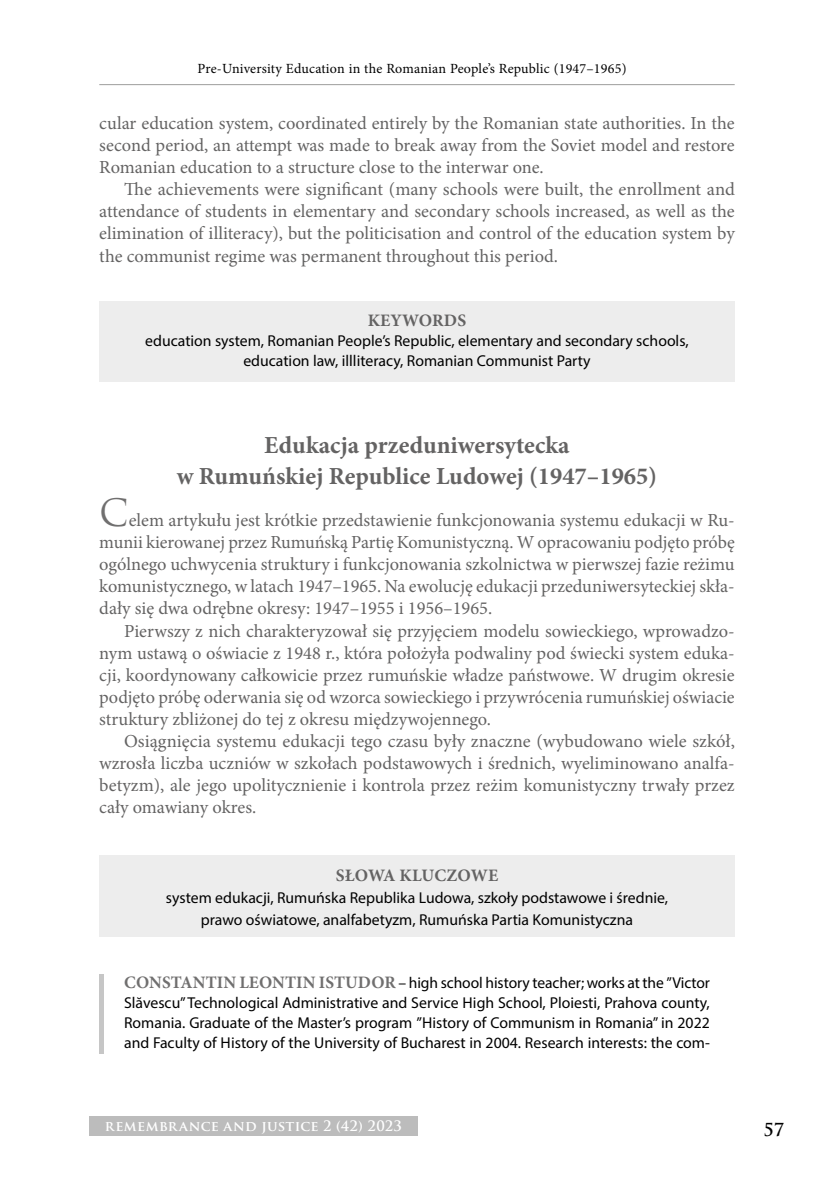
<style>
.page{position:relative;width:834px;height:1191px;background:#fff}
.page>*{position:absolute;margin:0;border:0;box-sizing:border-box;transform-origin:0 0}
.t1{font:700 24.5px/31.5px "Minion Pro";color:#646363;text-align:center}
.t2{font:18.38px/22.1px "Minion Pro";color:#646363;text-align:justify}
.t3{font:700 17.5px "Minion Pro";letter-spacing:.01em;color:#646363}
.t4{font:700 17.5px "Trajan Pro";color:#000}
.t5{font:15.75px/20.1px "Myriad Pro";color:#000;text-align:center}
.t6{font:14px "Minion Pro";letter-spacing:.015em;color:#000}
.t7{font:700 14px "Trajan Pro";letter-spacing:.025em;color:#fff}
.s1{font-family:"Trajan Pro";font-size:36.75px;color:#706f6f}
.s2{font-family:"Minion Pro";font-weight:700;font-size:17.5px;color:#706f6f}
</style>
<div class="page">
<hr style="left:99px;top:84px;width:635px;height:1px;background:#9d9d9c">
<div style="left:89px;top:1116px;width:328px;height:20px;background:#bcbcbc"></div>
<div style="left:99px;top:302px;width:635px;height:80px;background:#ededed"></div>
<div style="left:99px;top:855px;width:635px;height:81px;background:#ededed"></div>
<div style="left:99px;top:974px;width:5px;height:80px;background:#c6c6c6"></div>
<p class="t6" style="left:197px;top:59px;width:430px">Pre-University Education in the Romanian People’s Republic (1947–1965)</p>
<p class="t2" style="left:99px;top:112px;width:637px">cular education system, coordinated entirely by the Romanian state authorities. In the second period, an attempt was made to break away from the Soviet model and restore Romanian education to a structure close to the interwar one.</p>
<p class="t2" style="left:99px;top:178px;width:637px;text-indent:25px">The achievements were significant (many schools were built, the enrollment and attendance of students in elementary and secondary schools increased, as well as the elimination of illiteracy), but the politicisation and control of the education system by the communist regime was permanent throughout this period.</p>
<p class="t3" style="left:368px;top:308px;width:100px">KEYWORDS</p>
<p class="t5" style="left:145px;top:330px;width:545px">education system, Romanian People’s Republic, elementary and secondary schools, education law, illliteracy, Romanian Communist Party</p>
<h1 class="t1" style="left:177px;top:429px;width:481px">Edukacja przeduniwersytecka<br>w Rumuńskiej Republice Ludowej (1947–1965)</h1>
<p class="t2" style="left:99px;top:509px;width:636px"><span class="s1">C</span>elem artykułu jest krótkie przedstawienie funkcjonowania systemu edukacji w Ru&shy;munii kierowanej przez Rumuńską Partię Komunistyczną. W opracowaniu podjęto próbę ogólnego uchwycenia struktury i funkcjonowania szkolnictwa w pierwszej fazie reżimu komunistycznego, w latach 1947–1965. Na ewolucję edukacji przeduniwersyteckiej skła&shy;dały się dwa odrębne okresy: 1947–1955 i 1956–1965.</p>
<p class="t2" style="left:99px;top:619px;width:637px;text-indent:25px">Pierwszy z nich charakteryzował się przyjęciem modelu sowieckiego, wprowadzo&shy;nym ustawą o oświacie z 1948 r., która położyła podwaliny pod świecki system eduka&shy;cji, koordynowany całkowicie przez rumuńskie władze państwowe. W drugim okresie podjęto próbę oderwania się od wzorca sowieckiego i przywrócenia rumuńskiej oświacie struktury zbliżonej do tej z okresu międzywojennego.</p>
<p class="t2" style="left:99px;top:730px;width:637px;text-indent:25px">Osiągnięcia systemu edukacji tego czasu były znaczne (wybudowano wiele szkół, wzrosła liczba uczniów w szkołach podstawowych i średnich, wyeliminowano analfa&shy;betyzm), ale jego upolitycznienie i kontrola przez reżim komunistyczny trwały przez cały omawiany okres.</p>
<p class="t3" style="left:336px;top:863px;width:164px">SŁOWA KLUCZOWE</p>
<p class="t5" style="left:166px;top:886px;width:503px;line-height:21.5px">system edukacji, Rumuńska Republika Ludowa, szkoły podstawowe i średnie, prawo oświatowe, analfabetyzm, Rumuńska Partia Komunistyczna</p>
<p class="t5" style="left:124px;top:972px;width:587px;text-align:justify"><span class="s2">CONSTANTIN LEONTIN ISTUDOR</span> – high school history teacher; works at the ”Victor Slăvescu” Technological Administrative and Service High School, Ploiesti, Prahova county, Romania. Graduate of the Master’s program ”History of Communism in Romania” in 2022 and Faculty of History of the University of Bucharest in 2004. Research interests: the com-</p>
<p class="t7" style="left:105px;top:1117px;width:298px">REMEMBRANCE AND JUSTICE 2 (42) 2023</p>
<p class="t4" style="left:763px;top:1118px;width:22px">57</p>
</div>
